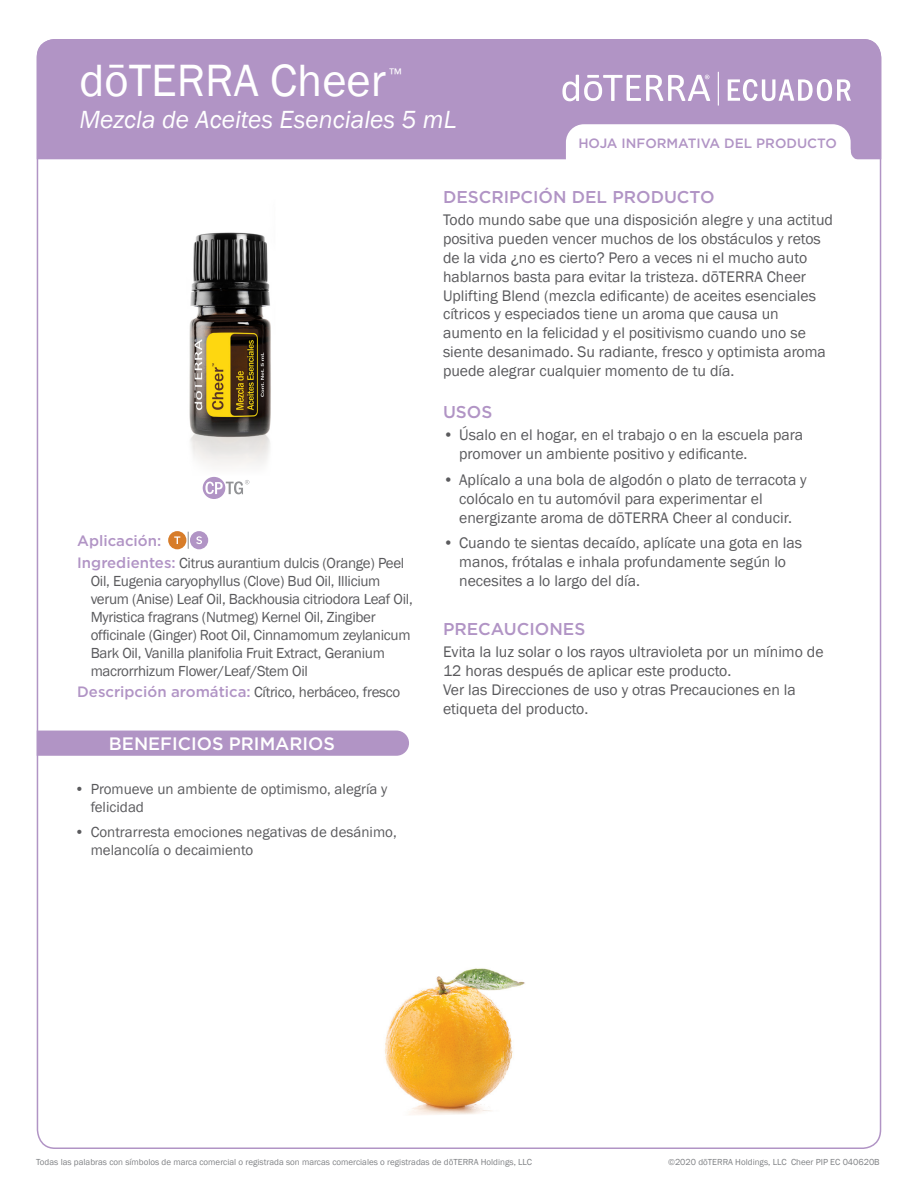
<style>
.page{position:relative;width:918px;height:1188px;background:#fff}
.page>*{position:absolute;margin:0;border:0;box-sizing:border-box;transform-origin:0 0}
.Main_H1{font:46.5px "Franklin Gothic";color:#fff}
.Main_H2{font:italic 25.5px "Franklin Gothic";color:#fff}
.t1{font:500 18px "Gotham";color:#fff}
.Purple_Headers{font:500 17.1px "Gotham";color:#b194c5}
.Body{font:15.75px/18.9px "Franklin Gothic";color:#5a5a5d}
.Main_H1-2{font:15.75px "Franklin Gothic";color:#fff}
.Oil_Attribute_Panel{font:15px/18px "Franklin Gothic";letter-spacing:-.02em;color:#5a5a5d}
.Oil_Attribute_Panel-2{font:15px/18px "Franklin Gothic";color:#5a5a5d}
.Oil_Attribute_Panel-3{font:500 15px "Gotham";color:#b194c5}
.t2{font:500 13.5px "Gotham";color:#b194c5}
.t3{font:9px "Franklin Gothic";color:#808285}
.s1{font-family:"Gotham";font-weight:500;color:#b194c5}
</style>
<div class="page">
<svg style="left:203px;top:477px;width:46px;height:22px"></svg>
<div style="left:37px;top:39px;width:844px;height:120px;background:#b194c5"></div>
<svg style="left:566px;top:124px;width:295px;height:36px"></svg>
<svg style="left:728px;top:79px;width:123px;height:22px"></svg>
<svg style="left:562px;top:75px;width:148px;height:26px"></svg>
<hr style="left:718px;top:72px;width:1px;height:34px;background:#fff">
<svg style="left:188px;top:532px;width:1px;height:17px"></svg>
<div style="left:168px;top:531px;width:18px;height:18px;background:#d77c29;border-radius:50%"></div>
<svg style="left:174px;top:536px;width:6px;height:8px"></svg>
<div style="left:190px;top:531px;width:18px;height:18px;background:#b194c5;border-radius:50%"></div>
<svg style="left:196px;top:536px;width:6px;height:8px"></svg>
<div style="left:37px;top:731px;width:372px;height:25px;background:#b194c5"></div>
<img style="left:189px;top:232px;width:82px;height:245px">
<img style="left:384px;top:968px;width:141px;height:147px">
<p class="Main_H1" style="left:79px;top:52px;width:308px">dōTERRA Cheer</p>
<p class="Main_H1-2" style="left:390px;top:64px;width:14px">™</p>
<p class="Main_H2" style="left:79px;top:104px;width:379px">Mezcla de Aceites Esenciales 5 mL</p>
<p class="t2" style="left:578px;top:135px;width:260px">HOJA INFORMATIVA DEL PRODUCTO</p>
<p class="Oil_Attribute_Panel-3" style="left:77px;top:531px;width:86px">Aplicación:</p>
<p class="Oil_Attribute_Panel" style="left:91px;top:554px;width:324px;text-indent:-14px"><span class="s1">Ingredientes:</span> Citrus aurantium dulcis (Orange) Peel Oil, Eugenia caryophyllus (Clove) Bud Oil, Illicium verum (Anise) Leaf Oil, Backhousia citriodora Leaf Oil, Myristica fragrans (Nutmeg) Kernel Oil, Zingiber officinale (Ginger) Root Oil, Cinnamomum zeylanicum Bark Oil, Vanilla planifolia Fruit Extract, Geranium macrorrhizum Flower/Leaf/Stem Oil</p>
<p class="Oil_Attribute_Panel" style="left:77px;top:683px;width:325px"><span class="s1">Descripción aromática:</span> Cítrico, herbáceo, fresco</p>
<p class="t1" style="left:109px;top:732px;width:228px">BENEFICIOS PRIMARIOS</p>
<p class="Oil_Attribute_Panel-2" style="left:91px;top:780px;width:298px;text-indent:-16px">• Promueve un ambiente de optimismo, alegría y felicidad</p>
<p class="Oil_Attribute_Panel-2" style="left:91px;top:823px;width:308px;text-indent:-16px">• Contrarresta emociones negativas de desánimo, melancolía o decaimiento</p>
<p class="Purple_Headers" style="left:443px;top:185px;width:273px">DESCRIPCIÓN DEL PRODUCTO</p>
<p class="Body" style="left:443px;top:211px;width:392px">Todo mundo sabe que una disposición alegre y una actitud positiva pueden vencer muchos de los obstáculos y retos de la vida ¿no es cierto? Pero a veces ni el mucho auto hablarnos basta para evitar la tristeza. dōTERRA Cheer Uplifting Blend (mezcla edificante) de aceites esenciales cítricos y especiados tiene un aroma que causa un aumento en la felicidad y el positivismo cuando uno se siente desanimado. Su radiante, fresco y optimista aroma puede alegrar cualquier momento de tu día.</p>
<p class="Purple_Headers" style="left:443px;top:401px;width:51px">USOS</p>
<p class="Body" style="left:459px;top:426px;width:346px;text-indent:-16px">• Úsalo en el hogar, en el trabajo o en la escuela para promover un ambiente positivo y edificante.</p>
<p class="Body" style="left:459px;top:471px;width:349px;text-indent:-16px">• Aplícalo a una bola de algodón o plato de terracota y colócalo en tu automóvil para experimentar el energizante aroma de dōTERRA Cheer al conducir.</p>
<p class="Body" style="left:459px;top:534px;width:344px;text-indent:-16px">• Cuando te sientas decaído, aplícate una gota en las manos, frótalas e inhala profundamente según lo necesites a lo largo del día.</p>
<p class="Purple_Headers" style="left:443px;top:618px;width:144px">PRECAUCIONES</p>
<p class="Body" style="left:443px;top:643px;width:382px">Evita la luz solar o los rayos ultravioleta por un mínimo de<br>12 horas después de aplicar este producto.</p>
<p class="Body" style="left:443px;top:681px;width:354px">Ver las Direcciones de uso y otras Precauciones en la etiqueta del producto.</p>
<p class="t3" style="left:36px;top:1156px;width:497px">Todas las palabras con símbolos de marca comercial o registrada son marcas comerciales o registradas de dōTERRA Holdings, LLC</p>
<p class="t3" style="left:668px;top:1156px;width:213px">©2020 dōTERRA Holdings, LLC Cheer PIP EC 040620B</p>
</div>
